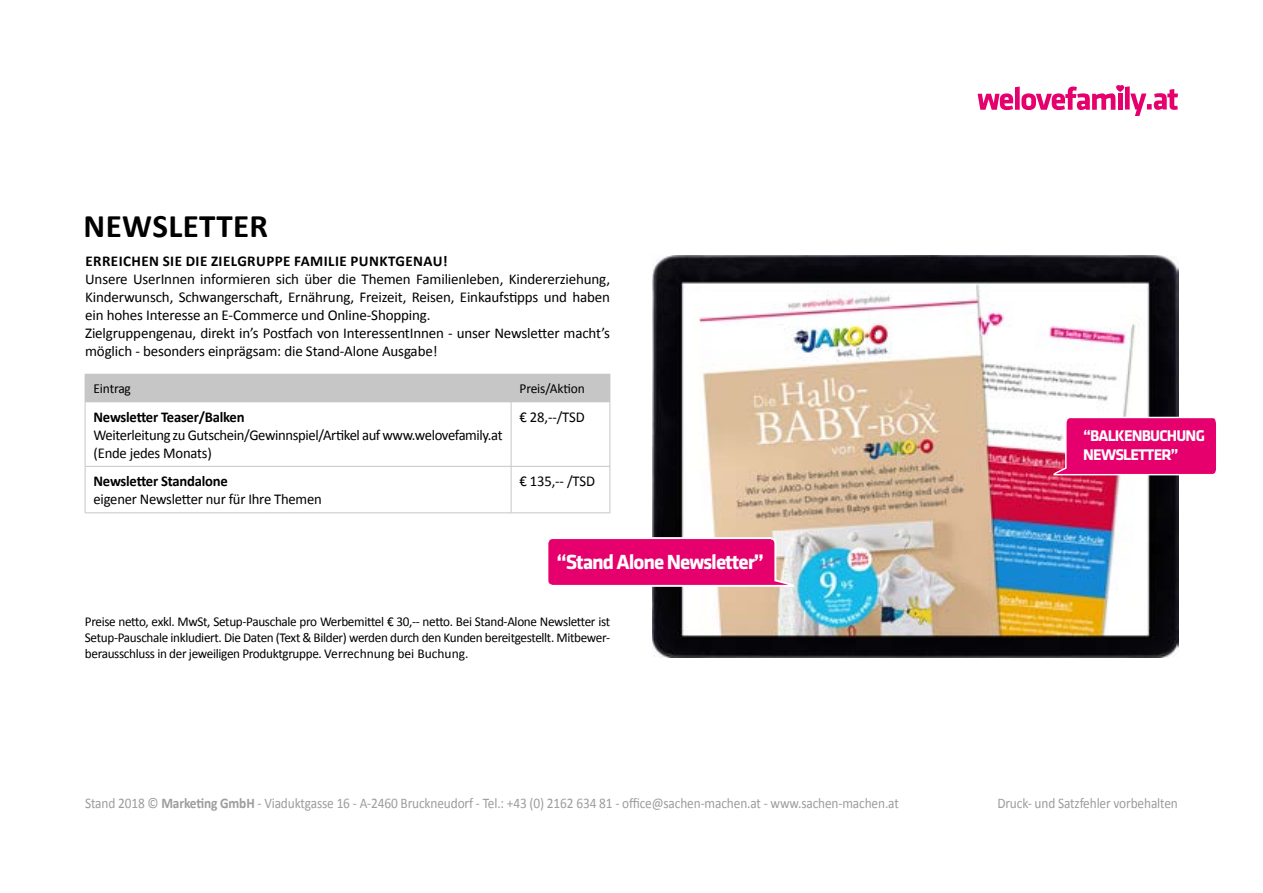
<style>
.page{position:relative;width:1263px;height:893px;background:#fff}
.page>*{position:absolute;margin:0;border:0;box-sizing:border-box;transform-origin:0 0}
.t1{font:700 33px "Calibri";letter-spacing:.01em;color:#000}
.t2{font:700 21.15px "Klavika";letter-spacing:-.05em;color:#fff}
.t3{font:700 16.05px/19.2px "Klavika";letter-spacing:-.05em;color:#fff}
.t4{font:15px/18px "Calibri";letter-spacing:-.01em;color:#000}
.t5{font:700 15px "Calibri";letter-spacing:.03em;color:#000}
.t6{font:700 15px "Calibri";color:#000}
.t7{font:14.7px "Calibri";letter-spacing:-.01em;color:#9d9d9c;scale:.91 1}
.t8{font:13.8px "Calibri";letter-spacing:-.01em;color:#000}
.t9{font:13.5px/16.2px "Calibri";letter-spacing:-.025em;color:#000;text-align:justify}
.s1{font-weight:700}
</style>
<div class="page">
<img style="left:653px;top:255px;width:526px;height:402px">
<svg style="left:548px;top:536px;width:250px;height:52px;background:#e72f85"></svg>
<svg style="left:1051px;top:416px;width:165px;height:60px;background:#e71f7d"></svg>
<div style="left:85px;top:374px;width:426px;height:28px;background:#c6c6c6"></div>
<div style="left:511px;top:374px;width:99px;height:28px;background:#c6c6c6"></div>
<hr style="left:85px;top:402px;width:426px;height:1px;background:#c6c6c6">
<hr style="left:511px;top:402px;width:99px;height:1px;background:#c6c6c6">
<hr style="left:85px;top:466px;width:426px;height:1px;background:#c6c6c6">
<hr style="left:511px;top:466px;width:99px;height:1px;background:#c6c6c6">
<hr style="left:85px;top:513px;width:426px;height:1px;background:#c6c6c6">
<hr style="left:511px;top:513px;width:99px;height:1px;background:#c6c6c6">
<svg style="left:610px;top:374px;width:1px;height:28px"></svg>
<hr style="left:85px;top:402px;width:1px;height:64px;background:#c6c6c6">
<hr style="left:511px;top:402px;width:1px;height:64px;background:#c6c6c6">
<hr style="left:610px;top:402px;width:1px;height:64px;background:#c6c6c6">
<hr style="left:85px;top:466px;width:1px;height:47px;background:#c6c6c6">
<hr style="left:511px;top:466px;width:1px;height:47px;background:#c6c6c6">
<hr style="left:610px;top:466px;width:1px;height:47px;background:#c6c6c6">
<svg style="left:977px;top:85px;width:201px;height:31px"></svg>
<h1 class="t1" style="left:84px;top:205px;width:186px">NEWSLETTER</h1>
<p class="t5" style="left:85px;top:252px;width:364px">ERREICHEN SIE DIE ZIELGRUPPE FAMILIE PUNKTGENAU!</p>
<p class="t4" style="left:85px;top:270px;width:526px">Unsere UserInnen informieren sich über die Themen Familienleben, Kindererziehung, Kinderwunsch, Schwangerschaft, Ernährung, Freizeit, Reisen, Einkaufstipps und haben ein hohes Interesse an E-Commerce und Online-Shopping.<br>Zielgruppengenau, direkt in’s Postfach von InteressentInnen - unser Newsletter macht’s möglich - besonders einprägsam: die Stand-Alone Ausgabe!</p>
<p class="t8" style="left:94px;top:380px;width:39px">Eintrag</p>
<p class="t8" style="left:519px;top:380px;width:67px">Preis/Aktion</p>
<p class="t6" style="left:94px;top:407px;width:153px">Newsletter Teaser/Balken</p>
<p class="t4" style="left:94px;top:426px;width:411px">Weiterleitung zu Gutschein/Gewinnspiel/Artikel auf www.welovefamily.at (Ende jedes Monats)</p>
<p class="t4" style="left:519px;top:408px;width:67px">€ 28,--/TSD</p>
<p class="t6" style="left:94px;top:472px;width:136px">Newsletter Standalone</p>
<p class="t4" style="left:94px;top:490px;width:230px">eigener Newsletter nur für Ihre Themen</p>
<p class="t4" style="left:519px;top:472px;width:77px">€ 135,-- /TSD</p>
<h2 class="t2" style="left:556px;top:550px;width:209px">“Stand Alone Newsletter”</h2>
<p class="t9" style="left:85px;top:613px;width:527px">Preise netto, exkl. MwSt, Setup-Pauschale pro Werbemittel € 30,-- netto. Bei Stand-Alone Newsletter ist Setup-Pauschale inkludiert. Die Daten (Text &amp; Bilder) werden durch den Kunden bereitgestellt. Mitbewer&shy;berausschluss in der jeweiligen Produktgruppe. Verrechnung bei Buchung.</p>
<p class="t3" style="left:1083px;top:426px;width:123px">“BALKENBUCHUNG<br>NEWSLETTER”</p>
<p class="t7" style="left:85px;top:794px;width:896px">Stand 2018 © <span class="s1">Marketing GmbH</span> - Viaduktgasse 16 - A-2460 Bruckneudorf - Tel.: +43 (0) 2162 634 81 - office@sachen-machen.at - www.sachen-machen.at</p>
<p class="t7" style="left:997px;top:794px;width:200px">Druck- und Satzfehler vorbehalten</p>
</div>
